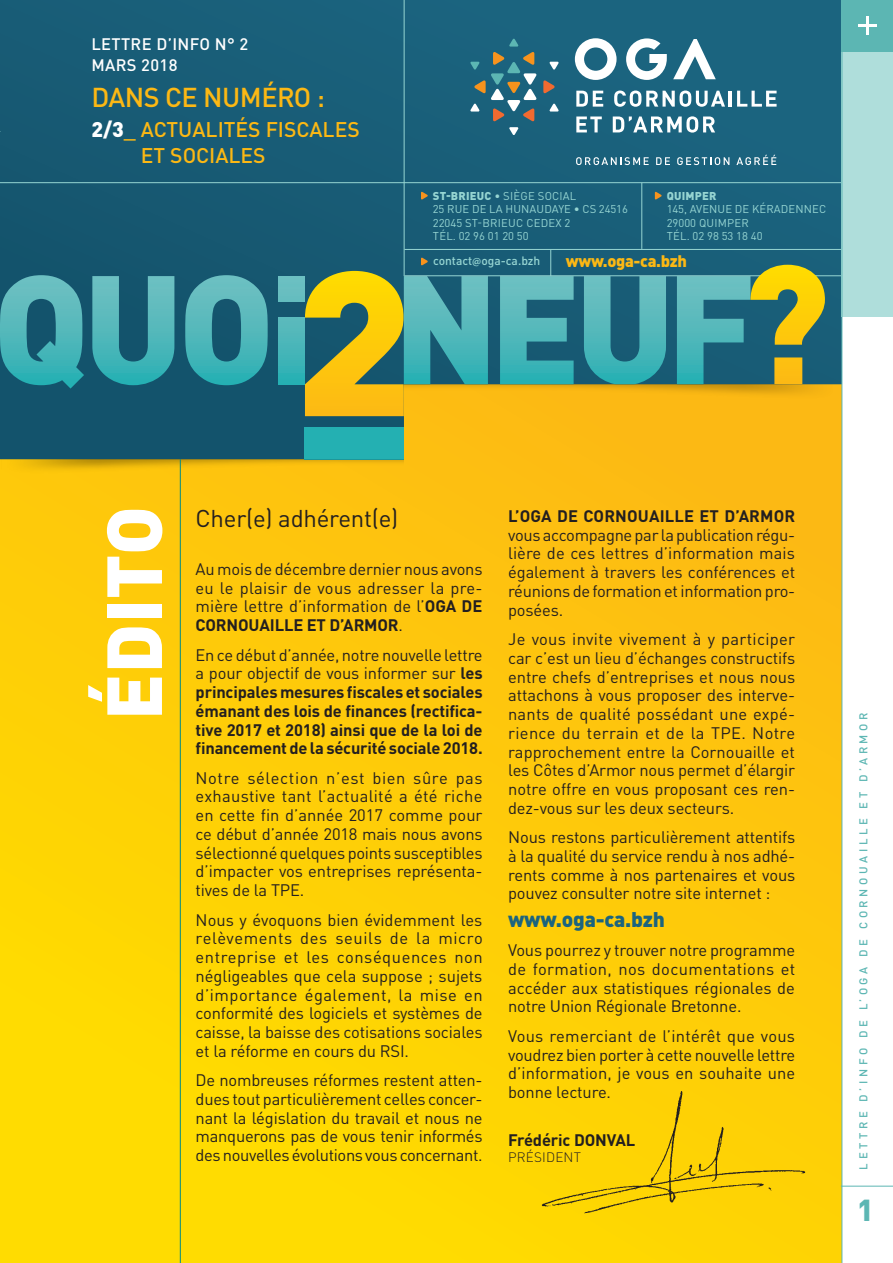
<style>
.page{position:relative;width:893px;height:1263px;background:#fff}
.page>*{position:absolute;margin:0;border:0;box-sizing:border-box;transform-origin:0 0}
.t1{font:900 76.65px "DIN Pro";color:#fff}
.t2{font:900 30px "DIN Pro";color:#5cb6b3}
.t3{font:500 27px "DIN Pro";letter-spacing:-.02em;color:#fcb814}
.t4{font:24px "DIN Pro";letter-spacing:-.01em;color:#231f20}
.t5{font:500 21px/25.5px "DIN Pro";color:#fcb814}
.t6{font:900 21px "DIN Pro";letter-spacing:-.01em;color:#1b647f}
.t7{font:16.5px/18.8px "DIN Pro";letter-spacing:-.01em;color:#231f20;text-align:justify}
.t8{font:700 16.5px/18.8px "DIN Pro";letter-spacing:-.01em;color:#231f20;text-align:justify}
.t9{font:700 16.5px "DIN Pro";letter-spacing:.01em;color:#231f20}
.t10{font:500 16.5px/21px "DIN Pro";letter-spacing:.02em;color:#fff}
.t11{font:900 16.5px "DIN Pro";letter-spacing:-.02em;color:#fcb814}
.t12{font:300 13.5px "DIN Pro";letter-spacing:.01em;color:#231f20}
.t13{font:500 12px "DIN Pro";color:#96d5d2}
.t14{font:11.25px/13.5px "DIN Pro";letter-spacing:.01em;color:#96d5d2}
.t15{font:500 11.25px "DIN Pro";letter-spacing:.32em;color:#5cb6b3}
.t16{font:900 11.25px "DIN Pro";letter-spacing:.02em;color:#96d5d2}
.s1{font-weight:900;color:#fff}
.s2{font-weight:900}
.s3{font-family:"Myriad Pro";font-weight:600}
.s4{font-weight:700}
.s5{font-weight:400}
</style>
<div class="page">
<div style="left:0;top:384px;width:842px;height:879px;background:linear-gradient(to bottom,#fdbc13,#fd0)"></div>
<svg style="left:1px;top:0;width:841px;height:459px;background:#28636f"></svg>
<svg style="left:2px;top:275px;width:82px;height:114px;background:#3c98a2"></svg>
<svg style="left:92px;top:276px;width:82px;height:109px;background:#3b95a0"></svg>
<svg style="left:185px;top:275px;width:83px;height:110px;background:#3c96a0"></svg>
<div style="left:278px;top:318px;width:27px;height:66px;background:linear-gradient(to bottom,#60babd,#28b0b4)"></div>
<div style="left:278px;top:276px;width:27px;height:25px;background:#69bfc1"></div>
<svg style="left:584px;top:276px;width:82px;height:108px;background:#3d99a3"></svg>
<div style="left:305px;top:427px;width:99px;height:32px;background:#24b0b2"></div>
<svg style="left:421px;top:191px;width:7px;height:9px"></svg>
<svg style="left:305px;top:257px;width:183px;height:159px;background:#7a9b60"></svg>
<svg style="left:655px;top:191px;width:7px;height:9px"></svg>
<hr style="left:404px;top:0;width:1px;height:276px;background:#96d5d2">
<hr style="left:641px;top:183px;width:1px;height:66px;background:#96d5d2">
<svg style="left:500px;top:250px;width:74px;height:134px;background:#3a95a0"></svg>
<hr style="left:0;top:182px;width:842px;height:1px;background:#96d5d2">
<hr style="left:404px;top:249px;width:438px;height:1px;background:#96d5d2">
<hr style="left:404px;top:275px;width:438px;height:1px;background:#96d5d2">
<svg style="left:543px;top:80px;width:12px;height:14px"></svg>
<svg style="left:549px;top:62px;width:10px;height:8px"></svg>
<svg style="left:549px;top:103px;width:10px;height:9px"></svg>
<svg style="left:470px;top:38px;width:67px;height:97px;background:#3f7280"></svg>
<svg style="left:576px;top:91px;width:27px;height:16px"></svg>
<svg style="left:614px;top:91px;width:111px;height:16px"></svg>
<hr style="left:729px;top:91px;width:3px;height:16px;background:#fff">
<svg style="left:737px;top:91px;width:40px;height:16px"></svg>
<svg style="left:576px;top:116px;width:26px;height:16px"></svg>
<svg style="left:613px;top:116px;width:102px;height:17px"></svg>
<svg style="left:575px;top:38px;width:42px;height:42px"></svg>
<svg style="left:626px;top:38px;width:41px;height:42px"></svg>
<svg style="left:673px;top:39px;width:43px;height:40px"></svg>
<svg style="left:576px;top:157px;width:73px;height:8px"></svg>
<svg style="left:656px;top:157px;width:14px;height:8px"></svg>
<svg style="left:677px;top:157px;width:52px;height:8px"></svg>
<svg style="left:736px;top:155px;width:40px;height:10px"></svg>
<svg style="left:677px;top:265px;width:148px;height:119px;background:#5f9271"></svg>
<img style="left:404px;top:384px;width:437px;height:33px">
<img style="left:1px;top:459px;width:403px;height:33px">
<div style="left:842px;top:51px;width:51px;height:265px;background:#afdedb"></div>
<div style="left:842px;top:0;width:51px;height:51px;background:#5cb6b3"></div>
<hr style="left:866px;top:16px;width:3px;height:19px;background:#fff">
<hr style="left:858px;top:24px;width:19px;height:3px;background:#fff">
<hr style="left:841px;top:1186px;width:52px;height:1px;background:#5cb6b3">
<hr style="left:842px;top:0;width:1px;height:1263px;background:#5cb6b3">
<hr style="left:0;top:459px;width:1px;height:153px;background:#fecb09">
<hr style="left:0;top:0;width:1px;height:459px;background:#175973">
<hr style="left:0;top:130px;width:2px;height:276px;background:#231f20;opacity:.72">
<hr style="left:180px;top:459px;width:1px;height:804px;background:#028b87">
<div style="left:532px;top:1085px;width:283px;height:134px;background:#fed304"></div>
<p class="t10" style="left:91px;top:32px;width:158px">LETTRE D’INFO N° 2<br>MARS 2018</p>
<h3 class="t3" style="left:91px;top:75px;width:235px">DANS CE NUMÉRO :</h3>
<p class="t5" style="left:141px;top:114px;width:220px;text-indent:-49px"><span class="s1">2/3</span>_ ACTUALITÉS FISCALES<br>ET SOCIALES</p>
<p class="t14" style="left:433px;top:188px;width:196px"><span class="s2">ST-BRIEUC</span> • SIÈGE SOCIAL<br>25 RUE DE LA HUNAUDAYE • CS 24516<br>22045 ST-BRIEUC CEDEX 2<br>TÉL. 02 96 01 20 50</p>
<p class="t13" style="left:433px;top:251px;width:109px">contact<span class="s3">@</span>oga-ca.bzh</p>
<p class="t11" style="left:566px;top:247px;width:123px">www.oga-ca.bzh</p>
<p class="t16" style="left:667px;top:186px;width:51px">QUIMPER</p>
<p class="t14" style="left:667px;top:201px;width:161px">145, AVENUE DE KÉRADENNEC<br>29000 QUIMPER<br>TÉL. 02 98 53 18 40</p>
<h1 class="t1" style="left:68px;top:720px;width:216px;rotate:-90deg">ÉDITO</h1>
<h3 class="t4" style="left:196px;top:500px;width:204px">Cher(e) adhérent(e)</h3>
<p class="t7" style="left:196px;top:558px;width:288px">Au mois de décembre dernier nous avons eu le plaisir de vous adresser la pre&shy;mière lettre d’information de l’<span class="s4">OGA DE CORNOUAILLE ET D’ARMOR</span>.</p>
<p class="t8" style="left:196px;top:643px;width:289px"><span class="s5">En ce début d’année, notre nouvelle lettre a pour objectif de vous informer sur</span> les principales mesures fiscales et sociales émanant des lois de finances (rectifica&shy;tive 2017 et 2018) ainsi que de la loi de financement de la sécurité sociale 2018.</p>
<p class="t7" style="left:196px;top:767px;width:289px">Notre sélection n’est bien sûre pas exhaustive tant l’actualité a été riche en cette fin d’année 2017 comme pour ce début d’année 2018 mais nous avons sélectionné quelques points susceptibles d’impacter vos entreprises représenta&shy;tives de la TPE.</p>
<p class="t7" style="left:196px;top:908px;width:289px">Nous y évoquons bien évidemment les relèvements des seuils de la micro entreprise et les conséquences non négligeables que cela suppose ; sujets d’importance également, la mise en conformité des logiciels et systèmes de caisse, la baisse des cotisations sociales et la réforme en cours du RSI.</p>
<p class="t7" style="left:196px;top:1069px;width:289px">De nombreuses réformes restent atten&shy;dues tout particulièrement celles concer&shy;nant la législation du travail et nous ne manquerons pas de vous tenir informés des nouvelles évolutions vous concernant.</p>
<p class="t9" style="left:508px;top:502px;width:289px">L’OGA DE CORNOUAILLE ET D’ARMOR</p>
<p class="t7" style="left:508px;top:524px;width:289px">vous accompagne par la publication régu&shy;lière de ces lettres d’information mais également à travers les conférences et réunions de formation et information pro&shy;posées.</p>
<p class="t7" style="left:508px;top:628px;width:289px">Je vous invite vivement à y participer car c’est un lieu d’échanges constructifs entre chefs d’entreprises et nous nous attachons à vous proposer des interve&shy;nants de qualité possédant une expé&shy;rience du terrain et de la TPE. Notre rapprochement entre la Cornouaille et les Côtes d’Armor nous permet d’élargir notre offre en vous proposant ces ren&shy;dez-vous sur les deux secteurs.</p>
<p class="t7" style="left:508px;top:826px;width:289px">Nous restons particulièrement attentifs à la qualité du service rendu à nos adhé&shy;rents comme à nos partenaires et vous pouvez consulter notre site internet :</p>
<p class="t6" style="left:508px;top:901px;width:158px">www.oga-ca.bzh</p>
<p class="t7" style="left:508px;top:939px;width:289px">Vous pourrez y trouver notre programme de formation, nos documentations et accéder aux statistiques régionales de notre Union Régionale Bretonne.</p>
<p class="t7" style="left:508px;top:1025px;width:289px">Vous remerciant de l’intérêt que vous voudrez bien porter à cette nouvelle lettre d’information, je vous en souhaite une bonne lecture.</p>
<p class="t8" style="left:508px;top:1128px;width:129px">Frédéric DONVAL</p>
<p class="t12" style="left:508px;top:1147px;width:74px">PRÉSIDENT</p>
<p class="t15" style="left:854px;top:1169px;width:458px;rotate:-90deg">LETTRE D’INFO DE L’OGA DE CORNOUAILLE ET D’ARMOR</p>
<h2 class="t2" style="left:857px;top:1184px;width:18px">1</h2>
</div>
